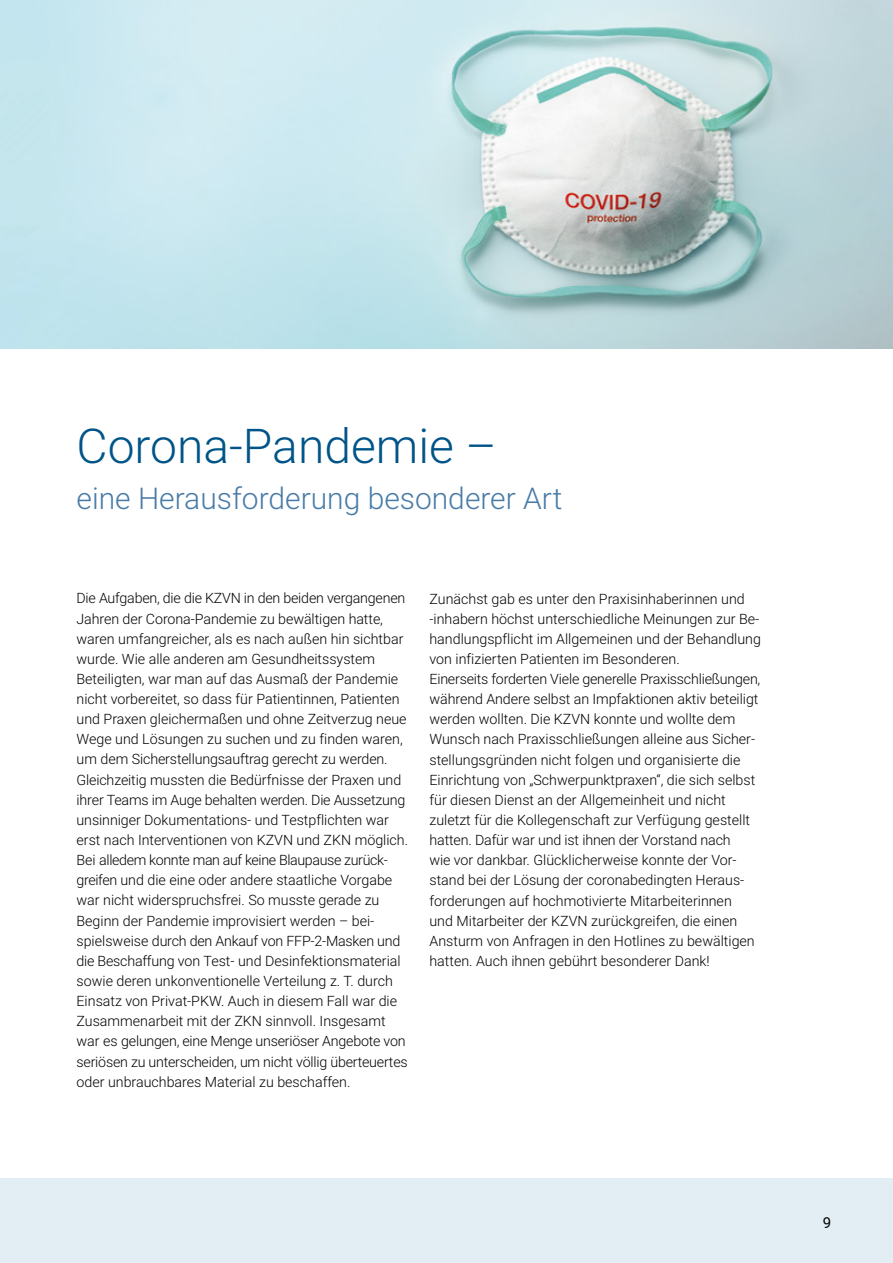
<style>
.page{position:relative;width:893px;height:1263px;background:#fff}
.page>*{position:absolute;margin:0;border:0;box-sizing:border-box;transform-origin:0 0}
.t1{font:300 48px "Roboto";color:#005488}
.t2{font:300 30px "Roboto";color:#487ba7}
.t3{font:15px "Roboto";color:#000}
.t4{font:300 14.25px/20.1px "Roboto";color:#000}
</style>
<div class="page">
<div style="left:0;top:1178px;width:893px;height:85px;background:#e2eef4"></div>
<img style="left:0;top:0;width:893px;height:349px">
<h1 class="t1" style="left:77px;top:412px;width:422px">Corona-Pandemie –</h1>
<h2 class="t2" style="left:77px;top:477px;width:487px">eine Herausforderung besonderer Art</h2>
<p class="t4" style="left:77px;top:588px;width:333px">Die Aufgaben, die die KZVN in den beiden vergangenen Jahren der Corona-Pandemie zu bewältigen hatte, waren umfangreicher, als es nach außen hin sichtbar wurde. Wie alle anderen am Gesundheitssystem Beteiligten, war man auf das Ausmaß der Pandemie nicht vorbereitet, so dass für Patientinnen, Patienten und Praxen gleichermaßen und ohne Zeitverzug neue Wege und Lösungen zu suchen und zu finden waren, um dem Sicherstellungsauftrag gerecht zu werden.<br>Gleichzeitig mussten die Bedürfnisse der Praxen und ihrer Teams im Auge behalten werden. Die Aussetzung unsinniger Dokumentations- und Testpflichten war erst nach Interventionen von KZVN und ZKN möglich.<br>Bei alledem konnte man auf keine Blaupause zurück&shy;greifen und die eine oder andere staatliche Vorgabe war nicht widerspruchsfrei. So musste gerade zu Beginn der Pandemie improvisiert werden – bei&shy;spielsweise durch den Ankauf von FFP-2-Masken und die Beschaffung von Test- und Desinfektionsmaterial sowie deren unkonventionelle Verteilung z. T. durch Einsatz von Privat-PKW. Auch in diesem Fall war die Zusammenarbeit mit der ZKN sinnvoll. Insgesamt war es gelungen, eine Menge unseriöser Angebote von seriösen zu unterscheiden, um nicht völlig überteuertes oder unbrauchbares Material zu beschaffen.</p>
<p class="t4" style="left:429px;top:588px;width:333px">Zunächst gab es unter den Praxisinhaberinnen und -inhabern höchst unterschiedliche Meinungen zur Be&shy;handlungspflicht im Allgemeinen und der Behandlung von infizierten Patienten im Besonderen.<br>Einerseits forderten Viele generelle Praxisschließungen, während Andere selbst an Impfaktionen aktiv beteiligt werden wollten. Die KZVN konnte und wollte dem Wunsch nach Praxisschließungen alleine aus Sicher&shy;stellungsgründen nicht folgen und organisierte die Einrichtung von „Schwerpunktpraxen“, die sich selbst für diesen Dienst an der Allgemeinheit und nicht zuletzt für die Kollegenschaft zur Verfügung gestellt hatten. Dafür war und ist ihnen der Vorstand nach<br>wie vor dankbar. Glücklicherweise konnte der Vor&shy;stand bei der Lösung der coronabedingten Heraus&shy;forderungen auf hochmotivierte Mitarbeiterinnen<br>und Mitarbeiter der KZVN zurückgreifen, die einen Ansturm von Anfragen in den Hotlines zu bewältigen hatten. Auch ihnen gebührt besonderer Dank!</p>
<p class="t3" style="left:823px;top:1212px;width:10px">9</p>
</div>
